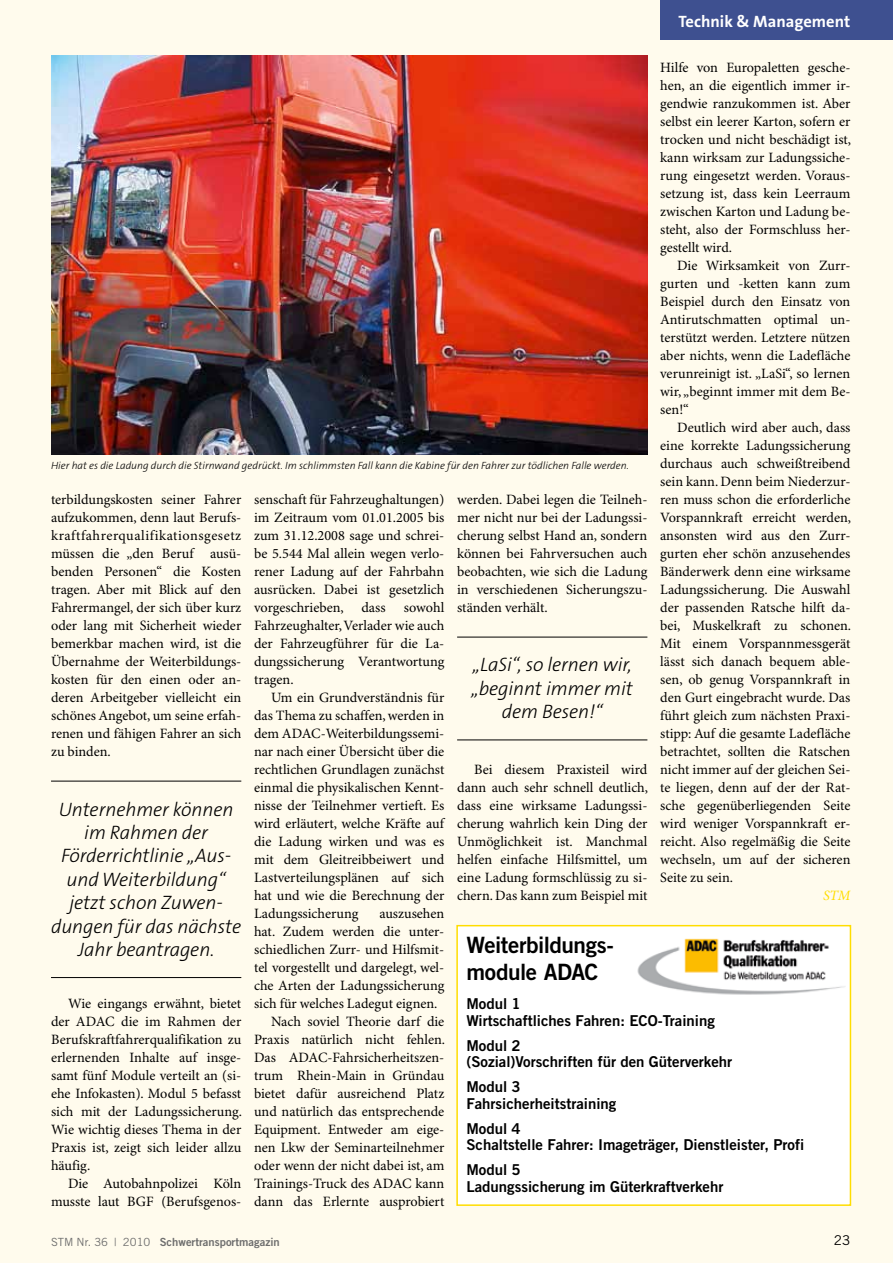
<style>
.page{position:relative;width:893px;height:1263px;background:#fffbed}
.page>*{position:absolute;margin:0;border:0;box-sizing:border-box;transform-origin:0 0}
.t1{font:22.5px/27px "Trade Gothic Bold Two";letter-spacing:-.02em;color:#000}
.t2{font:italic 300 19.5px/23.4px "The Sans B3";letter-spacing:-.005em;color:#000;text-align:center}
.t3{font:700 16.5px "The Sans B7";color:#fff}
.t4{font:15px/16.5px "Trade Gothic Bold Two";color:#000}
.t5{font:14.25px/18px "Minion Pro";color:#000;text-align:justify}
.t6{font:italic 14.25px "Minion Pro";color:#fd0}
.t7{font:13.5px "Trade Gothic";color:#000}
.t8{font:11.25px "Trade Gothic Bold Two";color:#6e6e6e}
.t9{font:italic 300 10.5px "The Sans B3";color:#000}
.s1{font-family:"Trade Gothic"}
</style>
<div class="page">
<div style="left:660px;top:0;width:233px;height:39px;background:#3e5090"></div>
<hr style="left:51px;top:781px;width:190px;height:1px;background:#000">
<hr style="left:51px;top:977px;width:190px;height:1px;background:#000">
<hr style="left:457px;top:637px;width:190px;height:1px;background:#000">
<hr style="left:457px;top:739px;width:190px;height:1px;background:#000">
<img style="left:51px;top:55px;width:596px;height:400px">
<div style="left:457px;top:926px;width:393px;height:279px;background:#fff"></div>
<div style="left:456px;top:925px;width:395px;height:281px;border:2px solid #fd0"></div>
<img style="left:637px;top:938px;width:208px;height:57px">
<p class="t3" style="left:678px;top:13px;width:173px">Technik &amp; Management</p>
<p class="t5" style="left:660px;top:59px;width:193px">Hilfe von Europaletten gesche&shy;hen, an die eigentlich immer ir&shy;gendwie ranzukommen ist. Aber selbst ein leerer Karton, sofern er trocken und nicht beschädigt ist, kann wirksam zur Ladungssiche&shy;rung eingesetzt werden. Voraus&shy;setzung ist, dass kein Leerraum zwischen Karton und Ladung be&shy;steht, also der Formschluss her&shy;gestellt wird.</p>
<p class="t5" style="left:660px;top:257px;width:192px;text-indent:17px">Die Wirksamkeit von Zurr&shy;gurten und -ketten kann zum Beispiel durch den Einsatz von Antirutschmatten optimal un&shy;terstützt werden. Letztere nützen aber nichts, wenn die Ladefläche verunreinigt ist. „LaSi“, so lernen wir, „beginnt immer mit dem Be&shy;sen!“</p>
<p class="t5" style="left:660px;top:419px;width:193px;text-indent:17px">Deutlich wird aber auch, dass eine korrekte Ladungssicherung durchaus auch schweißtreibend sein kann. Denn beim Niederzur&shy;ren muss schon die erforderliche Vorspannkraft erreicht werden, ansonsten wird aus den Zurr&shy;gurten eher schön anzusehendes Bänderwerk denn eine wirksame Ladungssicherung. Die Auswahl der passenden Ratsche hilft da&shy;bei, Muskelkraft zu schonen.<br>Mit einem Vorspannmessgerät lässt sich danach bequem able&shy;sen, ob genug Vorspannkraft in den Gurt eingebracht wurde. Das führt gleich zum nächsten Praxi&shy;stipp: Auf die gesamte Ladefläche betrachtet, sollten die Ratschen nicht immer auf der gleichen Sei&shy;te liegen, denn auf der der Rat&shy;sche gegenüberliegenden Seite wird weniger Vorspannkraft er&shy;reicht. Also regelmäßig die Seite wechseln, um auf der sicheren Seite zu sein.</p>
<p class="t6" style="left:823px;top:887px;width:29px">STM</p>
<p class="t9" style="left:51px;top:460px;width:579px">Hier hat es die Ladung durch die Stirnwand gedrückt. Im schlimmsten Fall kann die Kabine für den Fahrer zur tödlichen Falle werden.</p>
<p class="t5" style="left:254px;top:491px;width:192px">senschaft für Fahrzeughaltungen) im Zeitraum vom 01.01.2005 bis zum 31.12.2008 sage und schrei&shy;be 5.544 Mal allein wegen verlo&shy;rener Ladung auf der Fahrbahn ausrücken. Dabei ist gesetzlich vorgeschrieben, dass</p>
<p class="t5" style="left:51px;top:491px;width:192px">terbildungskosten seiner Fahrer aufzukommen, denn laut Berufs&shy;kraftfahrerqualifikationsgesetz müssen die „den Beruf ausü&shy;benden Personen“ die Kosten tragen. Aber mit Blick auf den Fahrermangel, der sich über kurz oder lang mit Sicherheit wieder bemerkbar machen wird, ist die Übernahme der Weiterbildungs&shy;kosten für den einen oder an&shy;deren Arbeitgeber vielleicht ein schönes Angebot, um seine erfah&shy;renen und fähigen Fahrer an sich zu binden.</p>
<p class="t5" style="left:457px;top:491px;width:192px">werden. Dabei legen die Teilneh&shy;mer nicht nur bei der Ladungssi&shy;cherung selbst Hand an, sondern können bei Fahrversuchen auch beobachten, wie sich die Ladung in verschiedenen Sicherungszu&shy;ständen verhält.</p>
<p class="t5" style="left:254px;top:599px;width:192px;text-indent:150px">sowohl Fahrzeughalter, Verlader wie auch der Fahrzeugführer für die La&shy;dungssicherung Verantwortung tragen.</p>
<p class="t5" style="left:254px;top:689px;width:192px;text-indent:17px">Um ein Grundverständnis für das Thema zu schaffen, werden in dem ADAC-Weiterbildungssemi&shy;nar nach einer Übersicht über die rechtlichen Grundlagen zunächst einmal die physikalischen Kennt&shy;nisse der Teilnehmer vertieft. Es wird erläutert, welche Kräfte auf die Ladung wirken und was es mit dem Gleitreibbeiwert und Lastverteilungsplänen auf sich hat und wie die Berechnung der Ladungssicherung</p>
<h2 class="t2" style="left:471px;top:654px;width:163px">„LaSi“, so lernen wir, „beginnt immer mit dem Besen!“</h2>
<p class="t5" style="left:457px;top:761px;width:193px;text-indent:17px">Bei diesem Praxisteil wird dann auch sehr schnell deutlich, dass eine wirksame Ladungssi&shy;cherung wahrlich kein Ding der Unmöglichkeit ist. Manchmal helfen einfache Hilfsmittel, um eine Ladung formschlüssig zu si&shy;chern. Das kann zum Beispiel mit</p>
<h2 class="t2" style="left:51px;top:798px;width:192px">Unternehmer können im Rahmen der<br>Förderrichtlinie „Aus&shy;und Weiterbildung“ jetzt schon Zuwen&shy;dungen für das nächste<br>Jahr beantragen.</h2>
<p class="t5" style="left:51px;top:995px;width:193px;text-indent:17px">Wie eingangs erwähnt, bietet der ADAC die im Rahmen der Berufskraftfahrerqualifikation zu erlernenden Inhalte auf insge&shy;samt fünf Module verteilt an (si&shy;ehe Infokasten). Modul 5 befasst sich mit der Ladungssicherung.<br>Wie wichtig dieses Thema in der Praxis ist, zeigt sich leider allzu häufig.</p>
<p class="t5" style="left:51px;top:1175px;width:192px;text-align:right">Die Autobahnpolizei Köln musste laut BGF (Berufsgenos-</p>
<p class="t5" style="left:379px;top:905px;width:66px">auszusehen</p>
<p class="t5" style="left:254px;top:923px;width:192px">hat. Zudem werden die unter-</p>
<p class="t5" style="left:254px;top:941px;width:192px">schiedlichen Zurr- und Hilfsmit-</p>
<p class="t5" style="left:254px;top:959px;width:192px">tel vorgestellt und dargelegt, wel-</p>
<p class="t5" style="left:254px;top:977px;width:192px">che Arten der Ladungssicherung</p>
<p class="t5" style="left:254px;top:995px;width:185px">sich für welches Ladegut eignen.</p>
<p class="t5" style="left:271px;top:1013px;width:175px">Nach soviel Theorie darf die</p>
<p class="t5" style="left:254px;top:1031px;width:193px">Praxis natürlich nicht fehlen.</p>
<p class="t5" style="left:254px;top:1049px;width:192px">Das ADAC-Fahrsicherheitszen-</p>
<p class="t5" style="left:254px;top:1067px;width:192px">trum Rhein-Main in Gründau</p>
<p class="t5" style="left:254px;top:1085px;width:192px">bietet dafür ausreichend Platz</p>
<p class="t5" style="left:254px;top:1103px;width:192px">und natürlich das entsprechende</p>
<p class="t5" style="left:254px;top:1121px;width:192px">Equipment. Entweder am eige-</p>
<p class="t5" style="left:254px;top:1139px;width:192px">nen Lkw der Seminarteilnehmer</p>
<p class="t5" style="left:254px;top:1157px;width:192px">oder wenn der nicht dabei ist, am</p>
<p class="t5" style="left:254px;top:1175px;width:192px">Trainings-Truck des ADAC kann</p>
<p class="t5" style="left:254px;top:1193px;width:192px">dann das Erlernte ausprobiert</p>
<h1 class="t1" style="left:466px;top:931px;width:149px">Weiterbildungs&shy;module ADAC</h1>
<p class="t4" style="left:466px;top:995px;width:250px">Modul 1<br>Wirtschaftliches Fahren: ECO-Training</p>
<p class="t4" style="left:466px;top:1037px;width:267px">Modul 2<br>(Sozial)Vorschriften für den Güterverkehr</p>
<p class="t4" style="left:466px;top:1078px;width:152px">Modul 3<br>Fahrsicherheitstraining</p>
<p class="t4" style="left:466px;top:1120px;width:339px">Modul 4<br>Schaltstelle Fahrer: Imageträger, Dienstleister, Profi</p>
<p class="t4" style="left:466px;top:1161px;width:259px">Modul 5<br>Ladungssicherung im Güterkraftverkehr</p>
<p class="t8" style="left:51px;top:1235px;width:230px"><span class="s1">STM Nr. 36 | 2010</span> Schwertransportmagazin</p>
<p class="t7" style="left:834px;top:1232px;width:18px">23</p>
</div>
